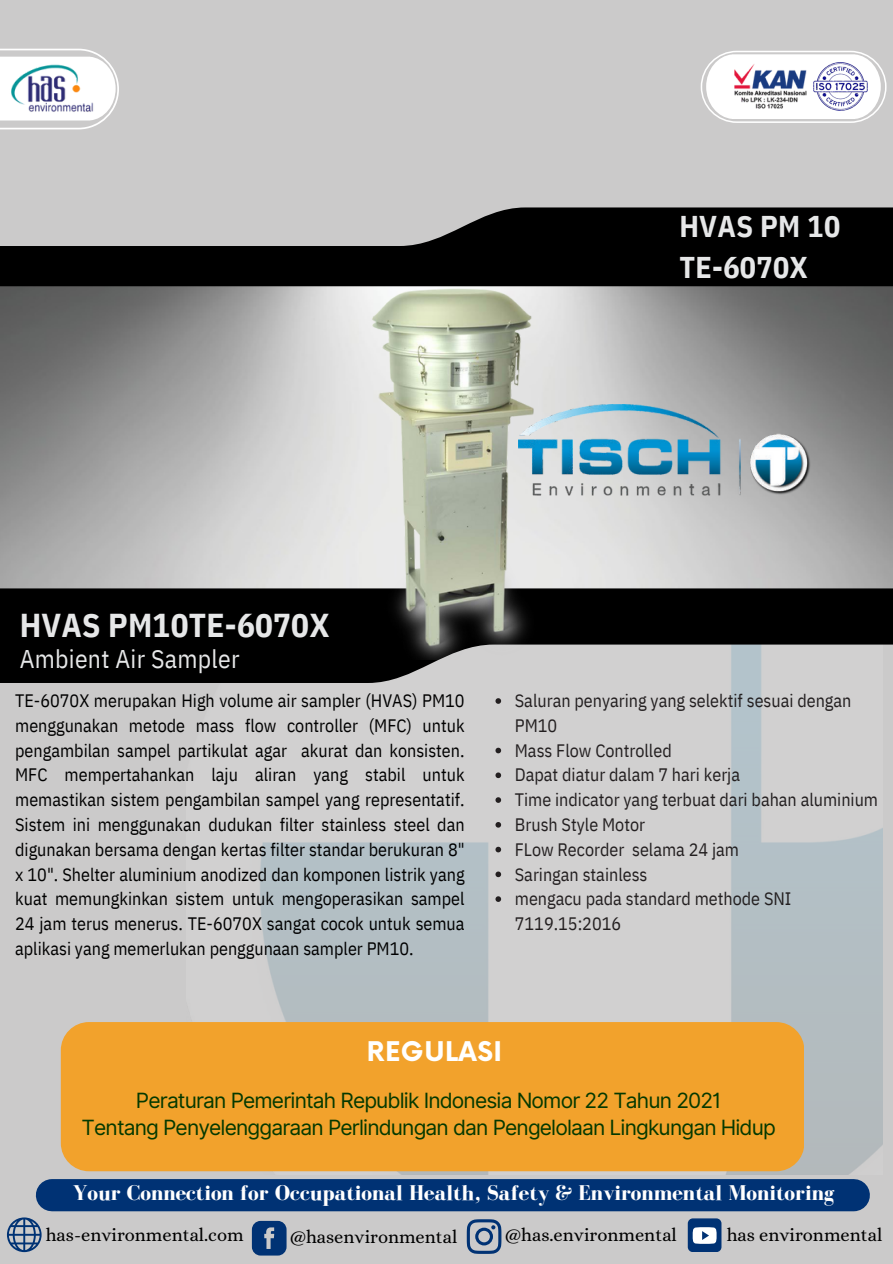
<style>
.page{position:relative;width:893px;height:1264px;background:#fff}
.page>*{position:absolute;margin:0;border:0;box-sizing:border-box;transform-origin:0 0}
.t1{font:700 33px "IBM Plex Sans Cond";letter-spacing:.01em;color:#e6e7e8}
.t2{font:700 30px "IBM Plex Sans Cond";letter-spacing:.01em;color:#e6e7e8}
.t3{font:700 26.4px "Now";letter-spacing:.02em;color:#fff}
.t4{font:25.5px "IBM Plex Sans Cond";letter-spacing:.01em;color:#e6e7e8}
.t5{font:700 21.9px "Bodoni FLF";color:#fff}
.t6{font:21px "Inter";letter-spacing:-.04em;color:#043900}
.t7{font:18.45px "Alice";color:#000}
.t8{font:18px/24.8px "IBM Plex Sans Cond";color:#000;text-align:justify}
.t9{font:18px/24.8px "IBM Plex Sans Cond";color:#231f20}
</style>
<div class="page">
<div style="left:0;top:0;width:892px;height:1263px;background:#cbcaca"></div>
<img style="left:187px;top:683px;width:695px;height:491px">
<img style="left:0;top:286px;width:892px;height:302px">
<img style="left:588px;top:404px;width:223px;height:91px">
<svg style="left:0;top:207px;width:892px;height:79px;fill:#000"></svg>
<svg style="left:0;top:588px;width:892px;height:95px;fill:#000"></svg>
<img style="left:331px;top:274px;width:257px;height:385px">
<svg style="left:495px;top:698px;width:6px;height:5px"></svg>
<svg style="left:495px;top:747px;width:6px;height:6px"></svg>
<svg style="left:495px;top:772px;width:6px;height:6px"></svg>
<svg style="left:495px;top:797px;width:6px;height:5px"></svg>
<svg style="left:495px;top:822px;width:6px;height:5px"></svg>
<svg style="left:495px;top:846px;width:6px;height:6px"></svg>
<svg style="left:495px;top:871px;width:6px;height:6px"></svg>
<svg style="left:495px;top:896px;width:6px;height:5px"></svg>
<div style="left:61px;top:1022px;width:743px;height:149px;background:#f2a22c;border-radius:28px"></div>
<div style="left:687px;top:1218px;width:34px;height:33px;background:#003274;border-radius:5px"></div>
<svg style="left:692px;top:1227px;width:24px;height:16px"></svg>
<svg style="left:252px;top:1220px;width:34px;height:35px"></svg>
<svg style="left:466px;top:1219px;width:35px;height:34px"></svg>
<svg style="left:7px;top:1217px;width:35px;height:34px"></svg>
<div style="left:52px;top:1179px;width:801px;height:32px;background:#003274"></div>
<svg style="left:0;top:49px;width:119px;height:80px"></svg>
<img style="left:8px;top:61px;width:89px;height:55px">
<svg style="left:700px;top:51px;width:186px;height:72px"></svg>
<img style="left:729px;top:58px;width:139px;height:57px">
<p class="t2" style="left:679px;top:206px;width:162px">HVAS PM 10</p>
<p class="t2" style="left:679px;top:247px;width:130px">TE-6070X</p>
<p class="t1" style="left:20px;top:603px;width:311px">HVAS PM10TE-6070X</p>
<p class="t4" style="left:20px;top:642px;width:221px">Ambient Air Sampler</p>
<p class="t8" style="left:15px;top:688px;width:451px">TE-6070X merupakan High volume air sampler (HVAS) PM10 menggunakan metode mass flow controller (MFC) untuk pengambilan sampel partikulat agar akurat dan konsisten.<br>MFC mempertahankan laju aliran yang stabil untuk memastikan sistem pengambilan sampel yang representatif.<br>Sistem ini menggunakan dudukan filter stainless steel dan digunakan bersama dengan kertas filter standar berukuran 8" x 10". Shelter aluminium anodized dan komponen listrik yang kuat memungkinkan sistem untuk mengoperasikan sampel 24 jam terus menerus. TE-6070X sangat cocok untuk semua aplikasi yang memerlukan penggunaan sampler PM10.</p>
<p class="t9" style="left:515px;top:688px;width:338px">Saluran penyaring yang selektif sesuai dengan<br>PM10</p>
<p class="t9" style="left:515px;top:737px;width:158px">Mass Flow Controlled</p>
<p class="t9" style="left:515px;top:762px;width:227px">Dapat diatur dalam 7 hari kerja</p>
<p class="t9" style="left:515px;top:787px;width:365px">Time indicator yang terbuat dari bahan aluminium</p>
<p class="t9" style="left:515px;top:811px;width:132px">Brush Style Motor</p>
<p class="t9" style="left:515px;top:836px;width:226px">FLow Recorder selama 24 jam</p>
<p class="t9" style="left:515px;top:861px;width:134px">Saringan stainless</p>
<p class="t9" style="left:515px;top:886px;width:278px">mengacu pada standard methode SNI<br>7119.15:2016</p>
<p class="t3" style="left:367px;top:1037px;width:137px">REGULASI</p>
<p class="t6" style="left:136px;top:1087px;width:587px">Peraturan Pemerintah Republik Indonesia Nomor 22 Tahun 2021</p>
<p class="t6" style="left:82px;top:1114px;width:695px">Tentang Penyelenggaraan Perlindungan dan Pengelolaan Lingkungan Hidup</p>
<p class="t5" style="left:73px;top:1180px;width:763px">Your Connection for Occupational Health, Safety &amp; Environmental Monitoring</p>
<p class="t7" style="left:46px;top:1223px;width:199px">has-environmental.com</p>
<p class="t7" style="left:289px;top:1225px;width:169px">@hasenvironmental</p>
<p class="t7" style="left:504px;top:1223px;width:174px">@has.environmental</p>
<p class="t7" style="left:726px;top:1223px;width:157px">has environmental</p>
</div>
